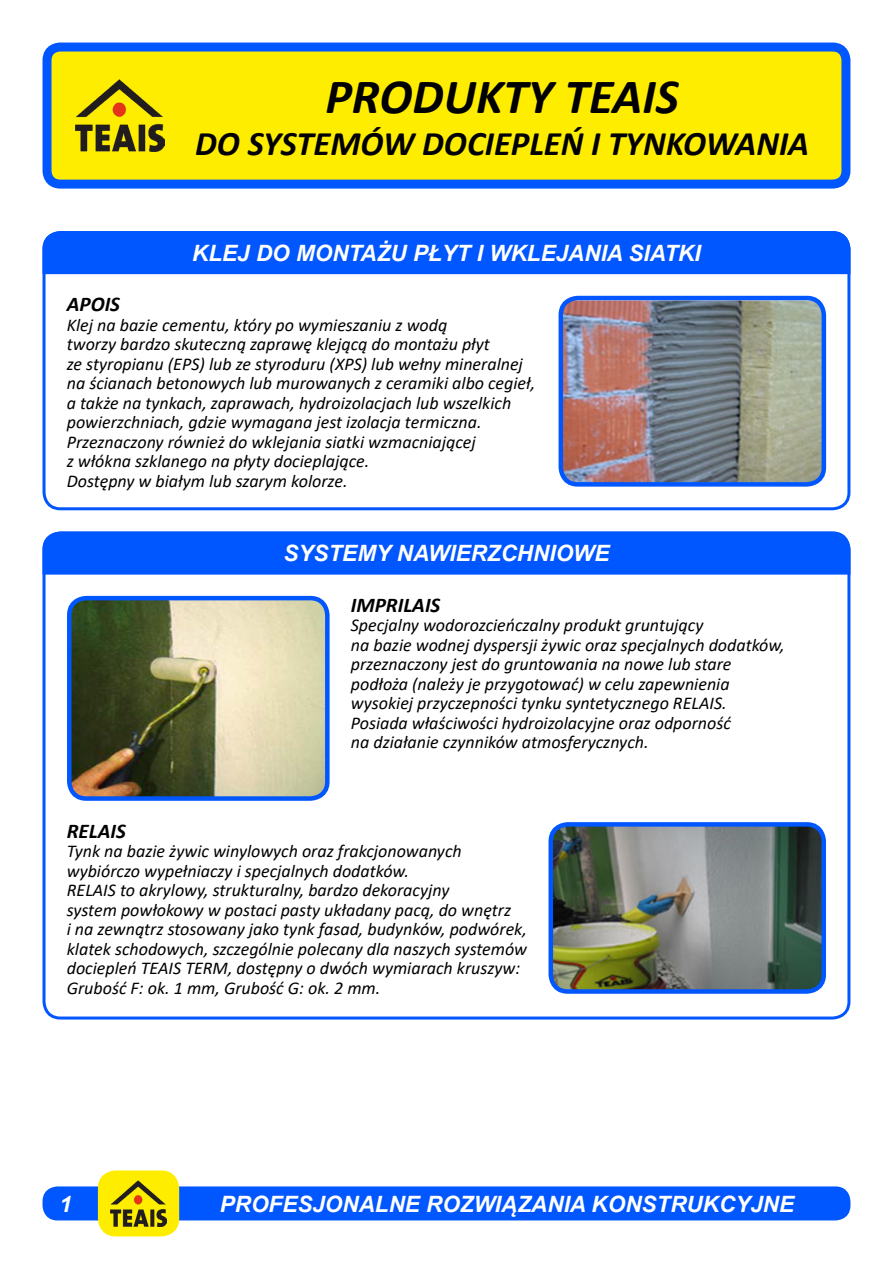
<style>
.page{position:relative;width:893px;height:1263px;background:#fff}
.page>*{position:absolute;margin:0;border:0;box-sizing:border-box;transform-origin:0 0}
.t1{font:italic 700 49.5px "Calibri";color:#000}
.t2{font:italic 700 34.5px "Calibri";color:#000}
.t3{font:italic 700 22.5px "Arial";color:#fff}
.t4{font:italic 700 21px "Calibri";color:#000}
.t5{font:italic 18px/19.5px "Calibri";color:#000}
</style>
<div class="page">
<div style="left:43px;top:1186px;width:807px;height:34px;background:#0056ff;border-radius:15px"></div>
<div style="left:98px;top:1170px;width:81px;height:66px;background:#ffed00;border-radius:18px"></div>
<img style="left:110px;top:1180px;width:57px;height:46px">
<div style="left:43px;top:231px;width:807px;height:279px;border:3px solid #0056ff;border-radius:17px"></div>
<div style="left:43px;top:231px;width:807px;height:43px;background:#0056ff"></div>
<div style="left:43px;top:531px;width:807px;height:44px;background:#0056ff"></div>
<div style="left:47px;top:47px;width:799px;height:137px;background:#ffed00;border-radius:14px"></div>
<div style="left:43px;top:43px;width:807px;height:146px;border:9px solid #0056ff;border-radius:14px"></div>
<img style="left:75px;top:79px;width:89px;height:73px">
<img style="left:72px;top:601px;width:253px;height:195px">
<div style="left:67px;top:596px;width:263px;height:205px;border:4px solid #0056ff;border-radius:17px"></div>
<img style="left:561px;top:301px;width:260px;height:181px">
<div style="left:559px;top:296px;width:267px;height:191px;border:4px solid #0056ff;border-radius:17px"></div>
<img style="left:553px;top:827px;width:268px;height:162px">
<div style="left:548px;top:822px;width:278px;height:172px;border:4px solid #0056ff;border-radius:17px"></div>
<p class="t1" style="left:326px;top:62px;width:355px">PRODUKTY TEAIS</p>
<p class="t2" style="left:195px;top:119px;width:615px">DO SYSTEMÓW DOCIEPLEŃ I TYNKOWANIA</p>
<p class="t3" style="left:192px;top:238px;width:510px">KLEJ DO MONTAŻU PŁYT I WKLEJANIA SIATKI</p>
<p class="t4" style="left:67px;top:289px;width:55px">APOIS</p>
<p class="t5" style="left:67px;top:314px;width:470px">Klej na bazie cementu, który po wymieszaniu z wodą<br>tworzy bardzo skuteczną zaprawę klejącą do montażu płyt<br>ze styropianu (EPS) lub ze styroduru (XPS) lub wełny mineralnej na ścianach betonowych lub murowanych z ceramiki albo cegieł, a także na tynkach, zaprawach, hydroizolacjach lub wszelkich powierzchniach, gdzie wymagana jest izolacja termiczna.<br>Przeznaczony również do wklejania siatki wzmacniającej<br>z włókna szklanego na płyty docieplające.<br>Dostępny w białym lub szarym kolorze.</p>
<p class="t3" style="left:284px;top:538px;width:327px">SYSTEMY NAWIERZCHNIOWE</p>
<p class="t4" style="left:351px;top:590px;width:91px">IMPRILAIS</p>
<p class="t5" style="left:351px;top:615px;width:435px">Specjalny wodorozcieńczalny produkt gruntujący<br>na bazie wodnej dyspersji żywic oraz specjalnych dodatków, przeznaczony jest do gruntowania na nowe lub stare podłoża (należy je przygotować) w celu zapewnienia wysokiej przyczepności tynku syntetycznego RELAIS.<br>Posiada właściwości hydroizolacyjne oraz odporność<br>na działanie czynników atmosferycznych.</p>
<p class="t4" style="left:67px;top:816px;width:61px">RELAIS</p>
<p class="t5" style="left:67px;top:841px;width:462px">Tynk na bazie żywic winylowych oraz frakcjonowanych wybiórczo wypełniaczy i specjalnych dodatków.<br>RELAIS to akrylowy, strukturalny, bardzo dekoracyjny<br>system powłokowy w postaci pasty układany pacą, do wnętrz<br>i na zewnątrz stosowany jako tynk fasad, budynków, podwórek, klatek schodowych, szczególnie polecany dla naszych systemów dociepleń TEAIS TERM, dostępny o dwóch wymiarach kruszyw:</p>
<p class="t5" style="left:67px;top:977px;width:315px">Grubość F: ok. 1 mm, Grubość G: ok. 2 mm.</p>
<p class="t3" style="left:59px;top:1189px;width:14px">1</p>
<p class="t3" style="left:220px;top:1189px;width:576px">PROFESJONALNE ROZWIĄZANIA KONSTRUKCYJNE</p>
</div>
